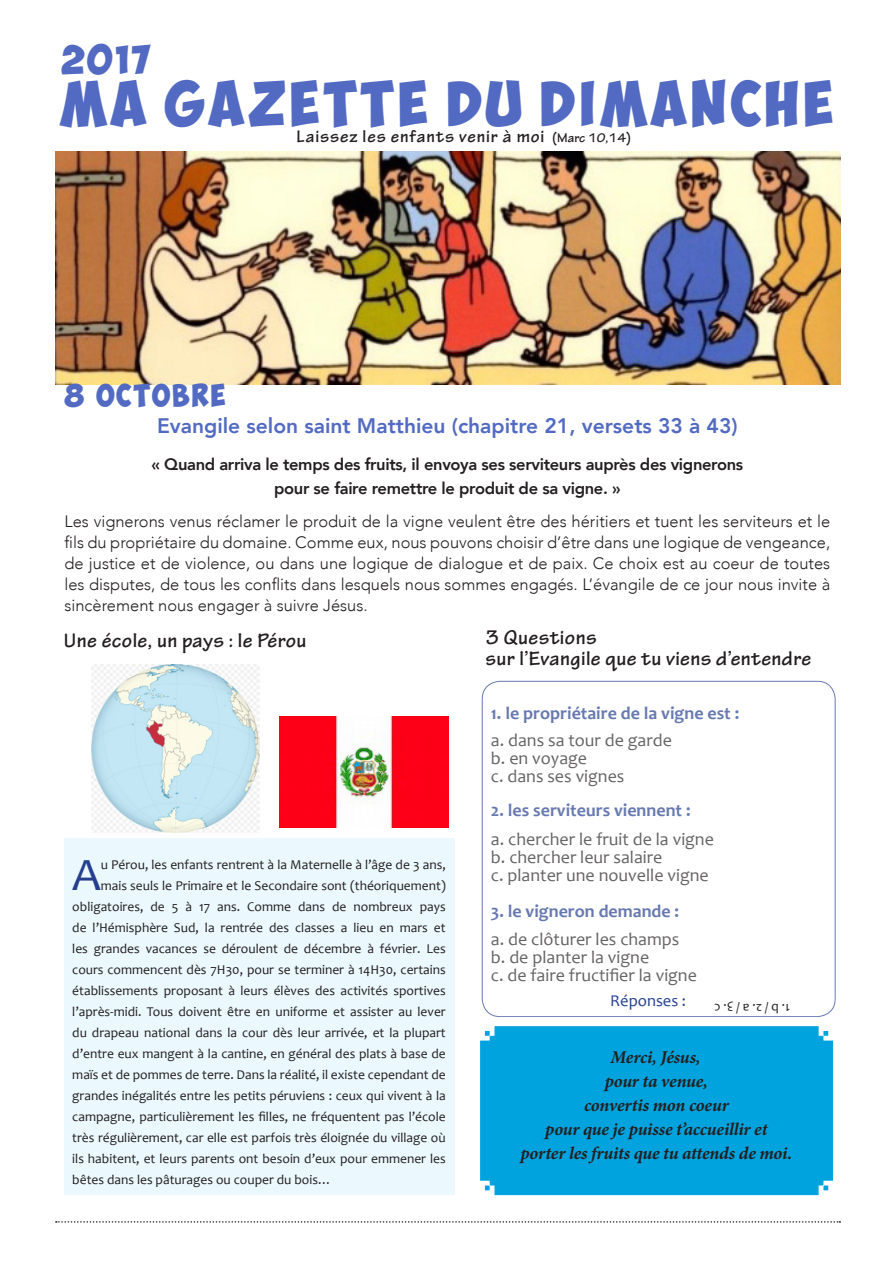
<style>
.page{position:relative;width:893px;height:1263px;background:#fff}
.page>*{position:absolute;margin:0;border:0;box-sizing:border-box;transform-origin:0 0}
.t1{font:46.5px "Candara";color:#253f8e}
.t2{font:45px "Obelix Pro";letter-spacing:.1em;color:#526ac2}
.t3{font:28.5px "Obelix Pro";color:#526ac2}
.t4{font:22.5px "Obelix Pro";letter-spacing:.1em;color:#526ac2}
.t5{font:700 21px "Tekton Pro";letter-spacing:.02em;color:#231f20}
.t6{font:800 21px "Avenir";color:#526ac2}
.t7{font:18px/18px "Candara";color:#231f20}
.t8{font:italic 700 18px "Minion Pro";letter-spacing:-.01em;color:#231f20}
.t9{font:700 18px "Candara";color:#253f8e}
.t10{font:700 18px "Tekton Pro";letter-spacing:.05em;color:#231f20}
.t11{font:300 16.5px/21px "Avenir";color:#231f20;text-align:justify}
.t12{font:800 16.5px "Avenir";letter-spacing:-.02em;color:#231f20}
.t13{font:16.5px "Candara";color:#253f8e}
.t14{font:13.5px "Candara";color:#231f20}
.s1{font-size:15px}
.s2{font-size:13.5px}
</style>
<div class="page">
<svg style="left:56px;top:1221px;width:784px;height:1px"></svg>
<div style="left:64px;top:838px;width:390px;height:357px;background:#ebf8fd"></div>
<div style="left:482px;top:681px;width:353px;height:336px;border:1px solid #253f8e;border-radius:18px"></div>
<div style="left:480px;top:1026px;width:353px;height:169px;background:#00a3dd"></div>
<img style="left:56px;top:152px;width:785px;height:232px">
<img style="left:91px;top:664px;width:169px;height:168px">
<img style="left:280px;top:716px;width:168px;height:111px">
<p class="t3" style="left:61px;top:48px;width:90px">2017</p>
<p class="t2" style="left:60px;top:85px;width:774px">MA GAZETTE DU DIMANCHE</p>
<p class="t10" style="left:297px;top:125px;width:336px">Laissez les enfants venir à moi <span class="s1">(</span><span class="s2">Marc 10,14</span><span class="s1">)</span></p>
<p class="t4" style="left:64px;top:386px;width:163px">8 OCTOBRE</p>
<p class="t6" style="left:157px;top:409px;width:582px">Evangile selon saint Matthieu (chapitre 21, versets 33 à 43)</p>
<p class="t12" style="left:151px;top:452px;width:593px">« Quand arriva le temps des fruits, il envoya ses serviteurs auprès des vignerons</p>
<p class="t12" style="left:274px;top:476px;width:348px">pour se faire remettre le produit de sa vigne. »</p>
<p class="t11" style="left:64px;top:511px;width:767px">Les vignerons venus réclamer le produit de la vigne veulent être des héritiers et tuent les serviteurs et le fils du propriétaire du domaine. Comme eux, nous pouvons choisir d’être dans une logique de vengeance, de justice et de violence, ou dans une logique de dialogue et de paix. Ce choix est au coeur de toutes les disputes, de tous les conflits dans lesquels nous sommes engagés. L’évangile de ce jour nous invite à sincèrement nous engager à suivre Jésus.</p>
<p class="t5" style="left:64px;top:628px;width:244px">Une école, un pays : le Pérou</p>
<p class="t1" style="left:72px;top:846px;width:30px">A</p>
<p class="t14" style="left:101px;top:856px;width:347px">u Pérou, les enfants rentrent à la Maternelle à l’âge de 3 ans,</p>
<p class="t14" style="left:101px;top:877px;width:347px">mais seuls le Primaire et le Secondaire sont (théoriquement)</p>
<p class="t14" style="left:72px;top:898px;width:375px">obligatoires, de 5 à 17 ans. Comme dans de nombreux pays</p>
<p class="t14" style="left:72px;top:919px;width:375px">de l’Hémisphère Sud, la rentrée des classes a lieu en mars et</p>
<p class="t14" style="left:72px;top:940px;width:375px">les grandes vacances se déroulent de décembre à février. Les</p>
<p class="t14" style="left:72px;top:961px;width:375px">cours commencent dès 7H30, pour se terminer à 14H30, certains</p>
<p class="t14" style="left:72px;top:982px;width:375px">établissements proposant à leurs élèves des activités sportives</p>
<p class="t14" style="left:72px;top:1003px;width:375px">l’après-midi. Tous doivent être en uniforme et assister au lever</p>
<p class="t14" style="left:72px;top:1024px;width:375px">du drapeau national dans la cour dès leur arrivée, et la plupart</p>
<p class="t14" style="left:72px;top:1045px;width:375px">d’entre eux mangent à la cantine, en général des plats à base de</p>
<p class="t14" style="left:72px;top:1066px;width:375px">maïs et de pommes de terre. Dans la réalité, il existe cependant de</p>
<p class="t14" style="left:72px;top:1087px;width:375px">grandes inégalités entre les petits péruviens : ceux qui vivent à la</p>
<p class="t14" style="left:72px;top:1108px;width:375px">campagne, particulièrement les filles, ne fréquentent pas l’école</p>
<p class="t14" style="left:72px;top:1129px;width:375px">très régulièrement, car elle est parfois très éloignée du village où</p>
<p class="t14" style="left:72px;top:1150px;width:375px">ils habitent, et leurs parents ont besoin d’eux pour emmener les</p>
<p class="t14" style="left:72px;top:1171px;width:261px">bêtes dans les pâturages ou couper du bois…</p>
<p class="t5" style="left:485px;top:624px;width:113px">3 Questions</p>
<p class="t5" style="left:485px;top:645px;width:327px">sur l’Evangile que tu viens d’entendre</p>
<h3 class="t9" style="left:491px;top:701px;width:250px">1. le propriétaire de la vigne est :</h3>
<h3 class="t7" style="left:491px;top:730px;width:183px">a. dans sa tour de garde b. en voyage<br>c. dans ses vignes</h3>
<h3 class="t9" style="left:491px;top:799px;width:201px">2. les serviteurs viennent :</h3>
<h3 class="t7" style="left:491px;top:829px;width:225px">a. chercher le fruit de la vigne b. chercher leur salaire<br>c. planter une nouvelle vigne</h3>
<h3 class="t9" style="left:491px;top:899px;width:190px">3. le vigneron demande :</h3>
<h3 class="t7" style="left:491px;top:930px;width:208px">a. de clôturer les champs b. de planter la vigne<br>c. de faire fructifier la vigne</h3>
<p class="t13" style="left:610px;top:990px;width:77px">Réponses :</p>
<p class="t14" style="left:790px;top:1017px;width:77px;rotate:-180deg">1. b / 2. a / 3. c</p>
<p class="t8" style="left:611px;top:1045px;width:92px">Merci, Jésus,</p>
<p class="t8" style="left:605px;top:1069px;width:105px">pour ta venue,</p>
<p class="t8" style="left:584px;top:1093px;width:146px">convertis mon coeur</p>
<p class="t8" style="left:545px;top:1117px;width:224px">pour que je puisse t’accueillir et</p>
<p class="t8" style="left:521px;top:1141px;width:273px">porter les fruits que tu attends de moi.</p>
</div>
